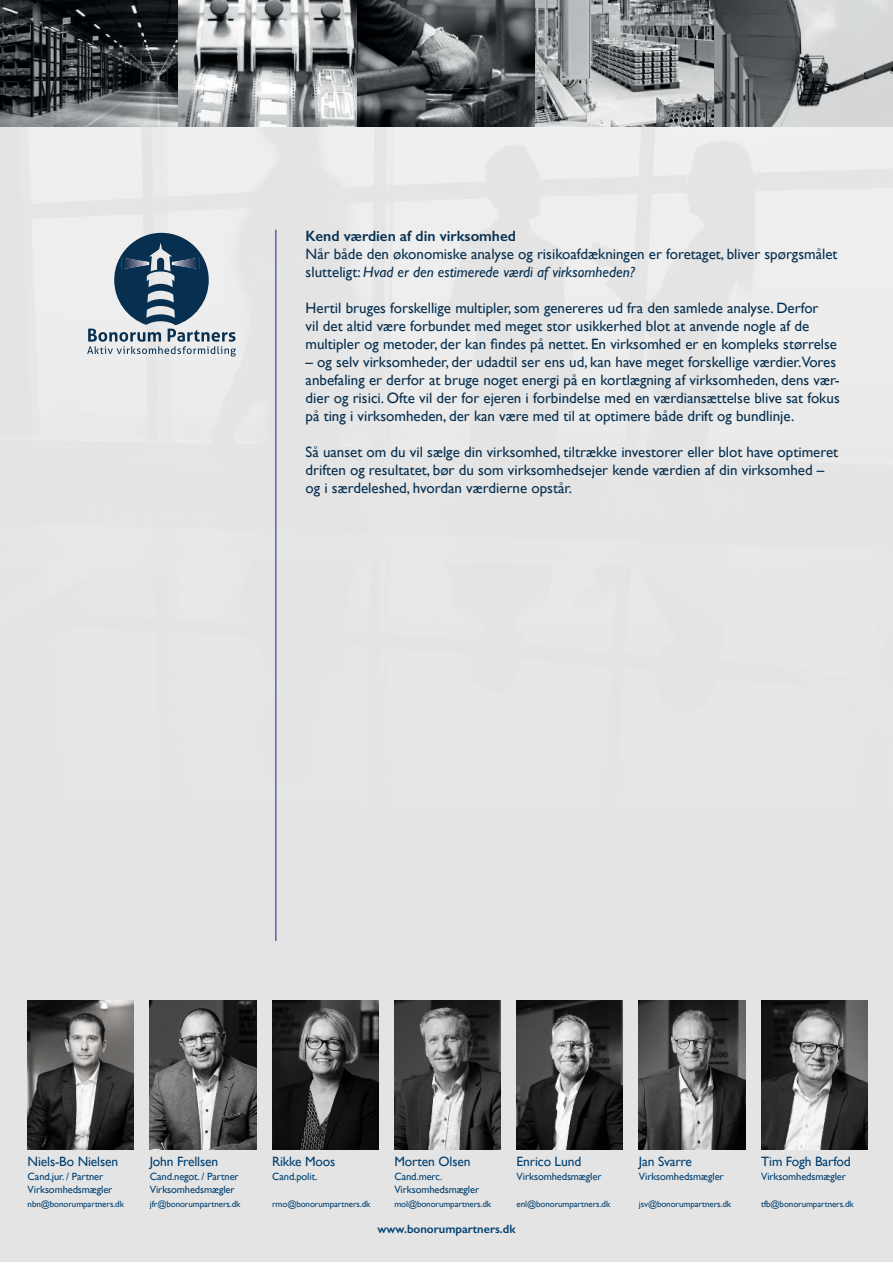
<style>
.page{position:relative;width:893px;height:1263px;background:#fff}
.page>*{position:absolute;margin:0;border:0;box-sizing:border-box;transform-origin:0 0}
.t1{font:15px/18px "Gill Sans";color:#073050}
.t2{font:600 15px "Gill Sans";color:#073050}
.t3{font:13.5px "Gill Sans";letter-spacing:-.01em;color:#004071}
.t4{font:600 12px "Gill Sans";color:#004071}
.t5{font:10.5px/13.5px "Gill Sans";letter-spacing:-.01em;color:#004071}
.t6{font:9px "Gill Sans";letter-spacing:-.01em;color:#004071}
.s1{font-style:italic}
</style>
<div class="page">
<img style="left:0;top:126px;width:893px;height:1136px">
<img style="left:0;top:0;width:893px;height:126px">
<hr style="left:275px;top:230px;width:1px;height:711px;background:#24408e">
<svg style="left:87px;top:233px;width:149px;height:123px;background:#97a6b2"></svg>
<img style="left:28px;top:1000px;width:106px;height:149px">
<img style="left:639px;top:1000px;width:106px;height:149px">
<img style="left:517px;top:1000px;width:106px;height:149px">
<img style="left:761px;top:1000px;width:106px;height:149px">
<img style="left:150px;top:1000px;width:106px;height:149px">
<img style="left:272px;top:1000px;width:106px;height:149px">
<img style="left:394px;top:1000px;width:107px;height:149px">
<p class="t2" style="left:306px;top:230px;width:212px">Kend værdien af din virksomhed</p>
<p class="t1" style="left:306px;top:246px;width:533px">Når både den økonomiske analyse og risikoafdækningen er foretaget, bliver spørgsmålet slutteligt: <span class="s1">Hvad er den estimerede værdi af virksomheden?</span></p>
<p class="t1" style="left:306px;top:300px;width:533px">Hertil bruges forskellige multipler, som genereres ud fra den samlede analyse. Derfor<br>vil det altid være forbundet med meget stor usikkerhed blot at anvende nogle af de multipler og metoder, der kan findes på nettet. En virksomhed er en kompleks størrelse</p>
<p class="t1" style="left:306px;top:354px;width:536px">– og selv virksomheder, der udadtil ser ens ud, kan have meget forskellige værdier.Vores anbefaling er derfor at bruge noget energi på en kortlægning af virksomheden, dens vær&shy;dier og risici. Ofte vil der for ejeren i forbindelse med en værdiansættelse blive sat fokus på ting i virksomheden, der kan være med til at optimere både drift og bundlinje.</p>
<p class="t1" style="left:306px;top:444px;width:534px">Så uanset om du vil sælge din virksomhed, tiltrække investorer eller blot have optimeret driften og resultatet, bør du som virksomhedsejer kende værdien af din virksomhed – og i særdeleshed, hvordan værdierne opstår.</p>
<p class="t3" style="left:28px;top:1156px;width:92px">Niels-Bo Nielsen</p>
<p class="t5" style="left:28px;top:1169px;width:86px">Cand.jur. / Partner<br>Virksomhedsmægler</p>
<p class="t6" style="left:28px;top:1200px;width:98px">nbn@bonorumpartners.dk</p>
<p class="t3" style="left:150px;top:1156px;width:70px">John Frellsen</p>
<p class="t5" style="left:150px;top:1169px;width:90px">Cand.negot. / Partner<br>Virksomhedsmægler</p>
<p class="t6" style="left:150px;top:1200px;width:92px">jfr@bonorumpartners.dk</p>
<p class="t3" style="left:272px;top:1156px;width:65px">Rikke Moos</p>
<p class="t5" style="left:272px;top:1170px;width:47px">Cand.polit.</p>
<p class="t6" style="left:272px;top:1200px;width:100px">rmo@bonorumpartners.dk</p>
<p class="t3" style="left:394px;top:1156px;width:78px">Morten Olsen</p>
<p class="t5" style="left:394px;top:1170px;width:86px">Cand.merc.<br>Virksomhedsmægler</p>
<p class="t6" style="left:394px;top:1200px;width:98px">mol@bonorumpartners.dk</p>
<p class="t3" style="left:517px;top:1156px;width:66px">Enrico Lund</p>
<p class="t5" style="left:517px;top:1170px;width:86px">Virksomhedsmægler</p>
<p class="t6" style="left:517px;top:1200px;width:95px">enl@bonorumpartners.dk</p>
<p class="t4" style="left:377px;top:1225px;width:140px">www.bonorumpartners.dk</p>
<p class="t3" style="left:639px;top:1156px;width:55px">Jan Svarre</p>
<p class="t5" style="left:639px;top:1170px;width:86px">Virksomhedsmægler</p>
<p class="t6" style="left:639px;top:1200px;width:94px">jsv@bonorumpartners.dk</p>
<p class="t3" style="left:761px;top:1156px;width:91px">Tim Fogh Barfod</p>
<p class="t5" style="left:761px;top:1170px;width:86px">Virksomhedsmægler</p>
<p class="t6" style="left:761px;top:1200px;width:94px">tfb@bonorumpartners.dk</p>
</div>
